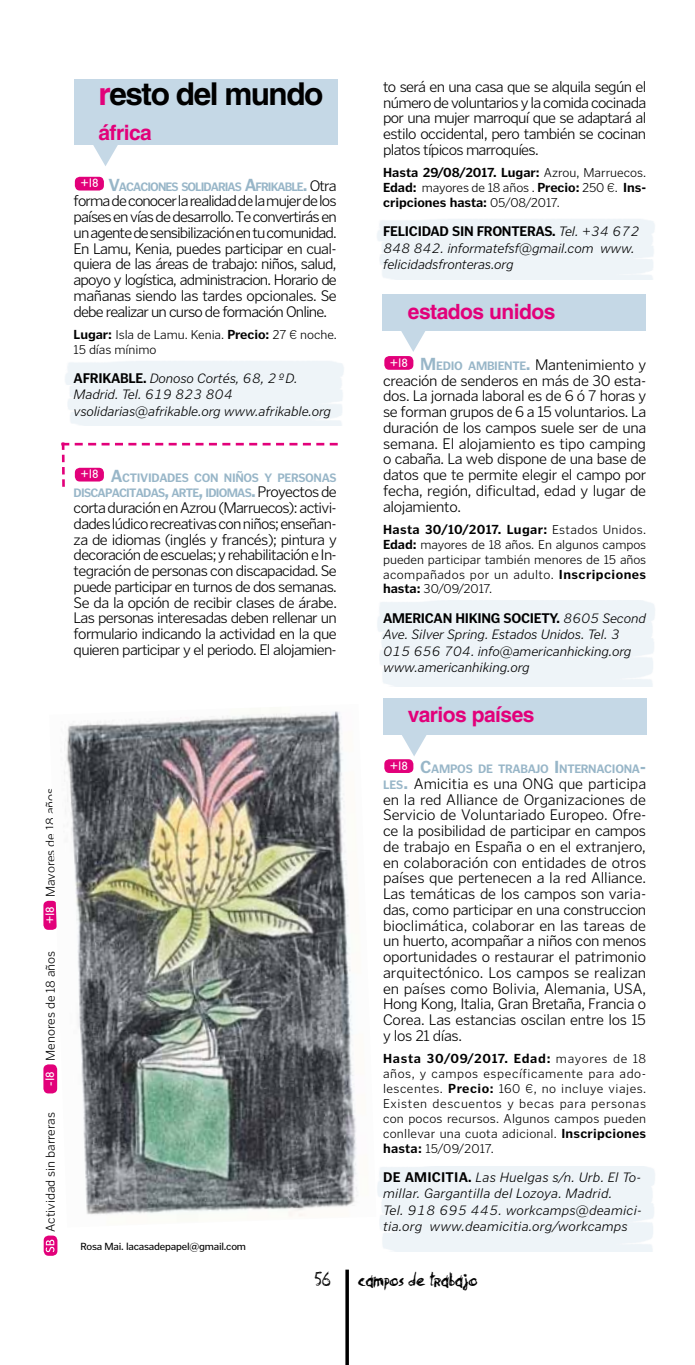
<style>
.page{position:relative;width:695px;height:1365px;background:#fff}
.page>*{position:absolute;margin:0;border:0;box-sizing:border-box;transform-origin:0 0}
.t1{font:700 31.5px "Helvetica";letter-spacing:-.045em;color:#000}
.t2{font:700 21px "Helvetica";letter-spacing:-.025em;color:#e2007a}
.t3{font:21px "Philip'Signature";color:#000}
.t4{font:300 15.75px/15.8px "Poynter Gothic Text";letter-spacing:-.035em;color:#000;text-align:justify}
.t5{font:14px/16.6px "Poynter Gothic Text Tab Light Italc";letter-spacing:-.005em;color:#000}
.t6{font:14px/16.6px "Poynter Gothic Text Tab Light Italc";letter-spacing:.015em;color:#000}
.t7{font:300 13.12px/14.9px "Poynter Gothic Text";letter-spacing:-.005em;color:#000;text-align:justify}
.t8{font:700 13.12px/14.9px "Poynter Gothic Text";letter-spacing:-.005em;color:#000;text-align:justify}
.t9{font:700 12.25px/15.8px "Poynter Gothic Text";letter-spacing:-.025em;color:#98b6c8;text-align:center}
.t10{font:700 12.25px "Poynter Gothic Text";letter-spacing:-.065em;color:#98b6c8}
.t11{font:12.25px "London Between";color:#fff}
.t12{font:10.5px "Poynter Gothic Text Tab";letter-spacing:-.02em;color:#000}
.s1{color:#e2007a}
.s2{font-size:17.5px}
.s3{font-weight:300;font-size:15.75px;color:#000}
.s4{font-weight:700}
.s5{font-family:"Poynter Gothic Text Tab";font-weight:700}
.s6{font-weight:300}
.s7{font-weight:700;font-size:17.5px;color:#98b6c8}
.s8{font-weight:700;font-size:12.25px;color:#98b6c8}
</style>
<div class="page">
<svg style="left:345px;top:1269px;width:4px;height:95px"></svg>
<svg style="left:44px;top:1235px;width:13px;height:20px"></svg>
<svg style="left:46px;top:1239px;width:8px;height:12px"></svg>
<div style="left:43px;top:1064px;width:14px;height:29px;background:#e2007a;border-radius:5px"></div>
<div style="left:43px;top:900px;width:14px;height:29px;background:#e2007a;border-radius:5px"></div>
<svg style="left:400px;top:734px;width:28px;height:22px"></svg>
<div style="left:383px;top:698px;width:263px;height:36px;background:#c5d8e6"></div>
<svg style="left:399px;top:330px;width:28px;height:22px"></svg>
<div style="left:382px;top:294px;width:263px;height:36px;background:#c5d8e6"></div>
<svg style="left:93px;top:145px;width:25px;height:21px"></svg>
<div style="left:74px;top:79px;width:263px;height:66px;background:#c5d8e6"></div>
<div style="left:75px;top:177px;width:29px;height:13px;background:#e2007a;border-radius:5px"></div>
<div style="left:384px;top:356px;width:29px;height:14px;background:#e2007a;border-radius:5px"></div>
<div style="left:384px;top:759px;width:29px;height:14px;background:#e2007a;border-radius:5px"></div>
<img style="left:49px;top:711px;width:309px;height:506px">
<svg style="left:61px;top:442px;width:276px;height:44px"></svg>
<p class="t1" style="left:98px;top:75px;width:226px"><span class="s1">r</span>esto del mundo</p>
<p class="t2" style="left:98px;top:120px;width:55px">áfrica</p>
<p class="t10" style="left:80px;top:179px;width:258px"><sup>+18</sup> <span class="s2">V</span>ACACIONES SOLIDARIAS <span class="s2">A</span>FRIKABLE<span class="s2">.</span> <span class="s3">Otra</span></p>
<p class="t4" style="left:74px;top:193px;width:265px">forma de conocer la realidad de la mujer de los países en vías de desarrollo. Te convertirás en un agente de sensibilización en tu comunidad.<br>En Lamu, Kenia, puedes participar en cual&shy;quiera de las áreas de trabajo: niños, salud, apoyo y logística, administracion. Horario de mañanas siendo las tardes opcionales. Se debe realizar un curso de formación Online.</p>
<p class="t7" style="left:74px;top:327px;width:264px"><span class="s4">Lugar:</span> Isla de Lamu. Kenia. <span class="s4">Precio:</span> 27 € noche.<br>15 días mínimo</p>
<p class="t5" style="left:74px;top:370px;width:259px"><span class="s5">AFRIKABLE.</span> Donoso Cortés, 68, 2ºD.<br>Madrid. Tel. 619 823 804 vsolidarias@afrikable.org www.afrikable.org</p>
<p class="t9" style="left:74px;top:469px;width:264px"><sup>+18</sup> <span class="s2">A</span>CTIVIDADES CON NIÑOS Y PERSONAS<br>DISCAPACITADAS<span class="s2">,</span> ARTE<span class="s2">,</span> IDIOMAS<span class="s2">.</span> <span class="s3">Proyectos de</span></p>
<p class="t4" style="left:74px;top:500px;width:265px">corta duración en Azrou (Marruecos): activi&shy;dades lúdico recreativas con niños; enseñan&shy;za de idiomas (inglés y francés); pintura y decoración de escuelas; y rehabilitación e In&shy;tegración de personas con discapacidad. Se puede participar en turnos de dos semanas.<br>Se da la opción de recibir clases de árabe.<br>Las personas interesadas deben rellenar un formulario indicando la actividad en la que quieren participar y el periodo. El alojamien-</p>
<p class="t7" style="left:43px;top:897px;width:110px;rotate:-90deg">Mayores de 18 años</p>
<p class="t11" style="left:42px;top:924px;width:20px;rotate:-90deg">+18</p>
<p class="t7" style="left:43px;top:1060px;width:111px;rotate:-90deg">Menores de 18 años</p>
<p class="t11" style="left:42px;top:1085px;width:16px;rotate:-90deg">-18</p>
<p class="t7" style="left:43px;top:1231px;width:121px;rotate:-90deg">Actividad sin barreras</p>
<p class="t12" style="left:81px;top:1240px;width:167px">Rosa Mai. lacasadepapel@gmail.com</p>
<p class="t3" style="left:315px;top:1266px;width:17px">56</p>
<p class="t4" style="left:383px;top:79px;width:265px">to será en una casa que se alquila según el número de voluntarios y la comida cocinada por una mujer marroquí que se adaptará al estilo occidental, pero también se cocinan platos típicos marroquíes.</p>
<p class="t8" style="left:383px;top:165px;width:264px">Hasta 29/08/2017. Lugar: <span class="s6">Azrou, Marruecos.<br></span>Edad: <span class="s6">mayores de 18 años .</span> Precio: <span class="s6">250 €.</span> Ins&shy;cripciones hasta: <span class="s6">05/08/2017.</span></p>
<p class="t5" style="left:383px;top:223px;width:258px"><span class="s5">FELICIDAD SIN FRONTERAS.</span> Tel. +34 672<br>848 842. informatefsf@gmail.com www. felicidadsfronteras.org</p>
<p class="t2" style="left:408px;top:299px;width:149px">estados unidos</p>
<p class="t4" style="left:383px;top:356px;width:265px;text-indent:7px"><sup>+18</sup> <span class="s7">M</span><span class="s8">EDIO AMBIENTE</span><span class="s7">.</span> Mantenimiento y creación de senderos en más de 30 esta&shy;dos. La jornada laboral es de 6 ó 7 horas y se forman grupos de 6 a 15 voluntarios. La duración de los campos suele ser de una semana. El alojamiento es tipo camping o cabaña. La web dispone de una base de datos que te permite elegir el campo por fecha, región, dificultad, edad y lugar de alojamiento.</p>
<p class="t7" style="left:383px;top:522px;width:264px"><span class="s4">Hasta 30/10/2017. Lugar:</span> Estados Unidos.<br><span class="s4">Edad:</span> mayores de 18 años. En algunos campos pueden participar también menores de 15 años acompañados por un adulto. <span class="s4">Inscripciones hasta:</span> 30/09/2017.</p>
<p class="t5" style="left:383px;top:609px;width:264px"><span class="s5">AMERICAN HIKING SOCIETY.</span> 8605 Second Ave. Silver Spring. Estados Unidos. Tel. 3<br>015 656 704. info@americanhicking.org www.americanhiking.org</p>
<p class="t2" style="left:408px;top:702px;width:128px">varios países</p>
<p class="t9" style="left:390px;top:760px;width:258px"><sup>+18</sup> <span class="s2">C</span>AMPOS DE TRABAJO <span class="s2">I</span> NTERNACIONA<span class="s2">-</span></p>
<p class="t4" style="left:383px;top:775px;width:265px"><span class="s8">LES</span><span class="s7">.</span> Amicitia es una ONG que participa en la red Alliance de Organizaciones de Servicio de Voluntariado Europeo. Ofre&shy;ce la posibilidad de participar en campos de trabajo en España o en el extranjero, en colaboración con entidades de otros países que pertenecen a la red Alliance.<br>Las temáticas de los campos son varia&shy;das, como participar en una construccion bioclimática, colaborar en las tareas de un huerto, acompañar a niños con menos oportunidades o restaurar el patrimonio arquitectónico. Los campos se realizan en países como Bolivia, Alemania, USA, Hong Kong, Italia, Gran Bretaña, Francia o Corea. Las estancias oscilan entre los 15 y los 21 días.</p>
<p class="t7" style="left:383px;top:1051px;width:264px"><span class="s4">Hasta 30/09/2017. Edad:</span> mayores de 18 años, y campos específicamente para ado&shy;lescentes. <span class="s4">Precio:</span> 160 €, no incluye viajes.<br>Existen descuentos y becas para personas con pocos recursos. Algunos campos pueden conllevar una cuota adicional. <span class="s4">Inscripciones hasta:</span> 15/09/2017.</p>
<p class="t6" style="left:383px;top:1168px;width:260px"><span class="s5">DE AMICITIA.</span> Las Huelgas s/n. Urb. El To&shy;millar. Gargantilla del Lozoya. Madrid.<br>Tel. 918 695 445. workcamps@deamici&shy;tia.org www.deamicitia.org/workcamps</p>
<p class="t3" style="left:358px;top:1266px;width:121px">campos de trabajo</p>
</div>
